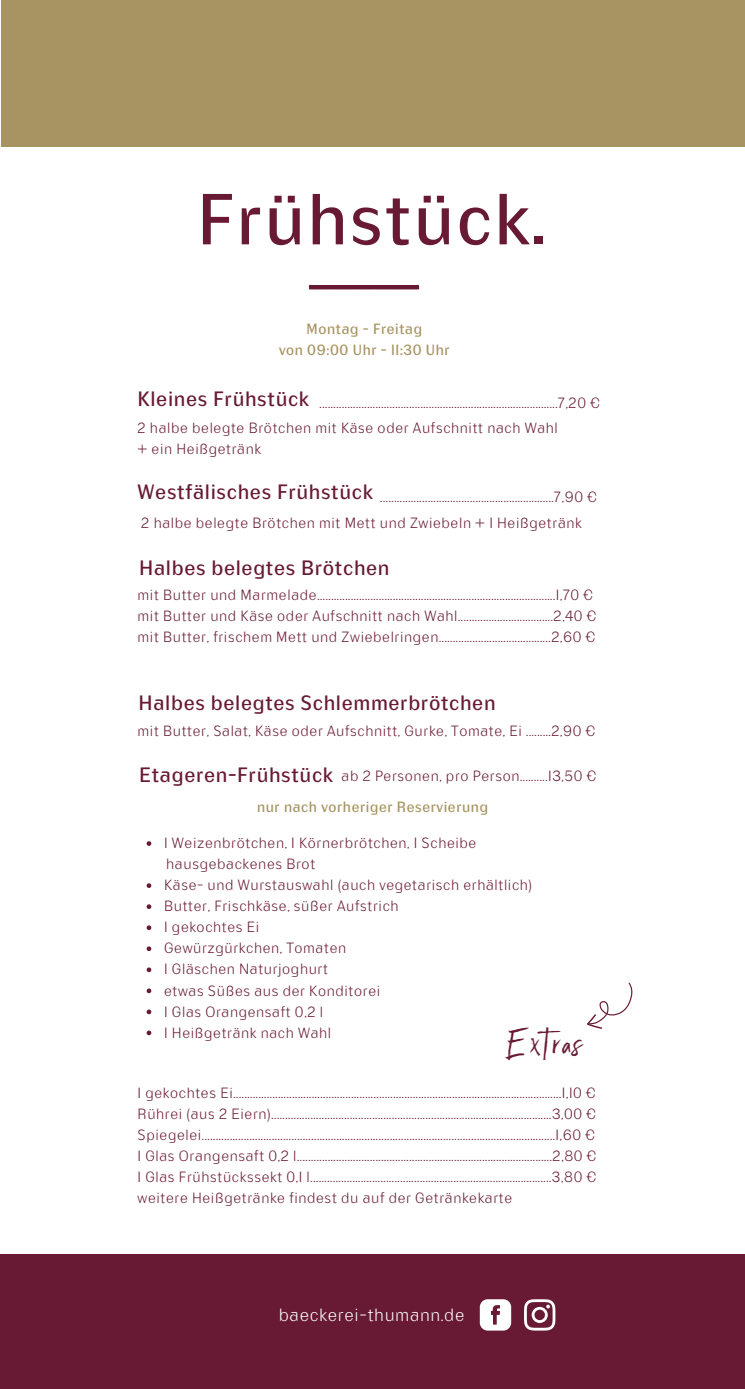
<style>
.page{position:relative;width:745px;height:1389px;background:#fff}
.page>*{position:absolute;margin:0;border:0;box-sizing:border-box;transform-origin:0 0}
.t1{font:75.6px "Query";color:#681a35}
.t2{font:46.73px "Emmeline";color:#681a35}
.t3{font:40.43px "Query";color:#681a35}
.t4{font:21.88px "Query";color:#681a35}
.t5{font:100 18.55px "Query";color:#fff}
.t6{font:100 18.2px "Query";color:#fff}
.t7{font:100 15.58px "Query";color:#681a35}
.t8{font:15.58px "Query";color:#a79462}
.s1{font-size:18.2px}
.s2{font-size:18.55px}
</style>
<div class="page">
<div style="left:1px;top:0;width:743px;height:147px;background:#a79462"></div>
<hr style="left:309px;top:285px;width:110px;height:4px;background:#681a35">
<svg style="left:146px;top:841px;width:5px;height:5px"></svg>
<svg style="left:146px;top:883px;width:5px;height:5px"></svg>
<svg style="left:146px;top:904px;width:5px;height:5px"></svg>
<svg style="left:146px;top:925px;width:5px;height:5px"></svg>
<svg style="left:146px;top:946px;width:5px;height:5px"></svg>
<svg style="left:146px;top:967px;width:5px;height:5px"></svg>
<svg style="left:146px;top:988px;width:5px;height:5px"></svg>
<svg style="left:146px;top:1009px;width:5px;height:5px"></svg>
<svg style="left:146px;top:1030px;width:5px;height:5px"></svg>
<svg style="left:587px;top:982px;width:46px;height:47px"></svg>
<div style="left:0;top:1254px;width:744px;height:135px;background:#681a35"></div>
<svg style="left:479px;top:1299px;width:77px;height:31px"></svg>
<h1 class="t1" style="left:196px;top:169px;width:351px">Frühstück.</h1>
<p class="t3" style="left:309px;top:243px;width:111px">_____</p>
<p class="t8" style="left:306px;top:318px;width:118px">Montag - Freitag</p>
<p class="t8" style="left:278px;top:339px;width:173px">von 09:00 Uhr - 11:30 Uhr</p>
<p class="t4" style="left:137px;top:384px;width:173px">Kleines Frühstück</p>
<p class="t7" style="left:137px;top:417px;width:422px">2 halbe belegte Brötchen mit Käse oder Aufschnitt nach Wahl</p>
<h3 class="t7" style="left:137px;top:438px;width:125px">+ ein Heißgetränk</h3>
<p class="t7" style="left:319px;top:393px;width:282px">.....................................................................................7,20 €</p>
<p class="t4" style="left:137px;top:477px;width:237px">Westfälisches Frühstück</p>
<p class="t7" style="left:380px;top:486px;width:219px">..............................................................7,90 €</p>
<p class="t7" style="left:141px;top:513px;width:442px">2 halbe belegte Brötchen mit Mett und Zwiebeln + 1 Heißgetränk</p>
<p class="t4" style="left:139px;top:553px;width:252px">Halbes belegtes Brötchen</p>
<p class="t7" style="left:137px;top:585px;width:457px">mit Butter und Marmelade.....................................................................................1,70 €</p>
<p class="t7" style="left:137px;top:606px;width:460px">mit Butter und Käse oder Aufschnitt nach Wahl..................................2,40 €</p>
<p class="t7" style="left:137px;top:627px;width:460px">mit Butter, frischem Mett und Zwiebelringen........................................2,60 €</p>
<p class="t4" style="left:138px;top:688px;width:359px">Halbes belegtes Schlemmerbrötchen</p>
<p class="t7" style="left:137px;top:720px;width:460px">mit Butter, Salat, Käse oder Aufschnitt, Gurke, Tomate, Ei .........2,90 €</p>
<p class="t4" style="left:139px;top:760px;width:196px">Etageren-Frühstück</p>
<p class="t7" style="left:341px;top:765px;width:257px">ab 2 Personen, pro Person..........13,50 €</p>
<p class="t8" style="left:256px;top:796px;width:233px">nur nach vorheriger Reservierung</p>
<h3 class="t7" style="left:164px;top:832px;width:314px">1 Weizenbrötchen, 1 Körnerbrötchen, 1 Scheibe</h3>
<p class="t7" style="left:166px;top:853px;width:151px">hausgebackenes Brot</p>
<p class="t7" style="left:164px;top:874px;width:370px">Käse- und Wurstauswahl (auch vegetarisch erhältlich)</p>
<h3 class="t7" style="left:164px;top:896px;width:236px">Butter, Frischkäse, süßer Aufstrich</h3>
<p class="t7" style="left:164px;top:917px;width:97px">1 gekochtes Ei</p>
<p class="t7" style="left:164px;top:938px;width:184px">Gewürzgürkchen, Tomaten</p>
<p class="t7" style="left:164px;top:959px;width:166px">1 Gläschen Naturjoghurt</p>
<h3 class="t7" style="left:164px;top:980px;width:218px">etwas Süßes aus der Konditorei</h3>
<p class="t7" style="left:164px;top:1001px;width:161px">1 Glas Orangensaft 0,2 l</p>
<h3 class="t7" style="left:164px;top:1022px;width:169px">1 Heißgetränk nach Wahl</h3>
<h2 class="t2" style="left:505px;top:1023px;width:79px">Extras</h2>
<p class="t7" style="left:137px;top:1082px;width:460px">1 gekochtes Ei.....................................................................................................................1,10 €</p>
<p class="t7" style="left:137px;top:1103px;width:460px">Rührei (aus 2 Eiern)....................................................................................................3,00 €</p>
<p class="t7" style="left:137px;top:1124px;width:459px">Spiegelei..............................................................................................................................1,60 €</p>
<p class="t7" style="left:137px;top:1146px;width:461px">1 Glas Orangensaft 0,2 l...........................................................................................2,80 €</p>
<p class="t7" style="left:137px;top:1167px;width:460px">1 Glas Frühstückssekt 0,1 l......................................................................................3,80 €</p>
<p class="t7" style="left:137px;top:1188px;width:376px">weitere Heißgetränke findest du auf der Getränkekarte</p>
<p class="t5" style="left:263px;top:1302px;width:214px">baecker i-thumann.de<span class="s1">.de</span></p>
<p class="t6" style="left:278px;top:1302px;width:188px"><span class="s2">ba</span> aeckerei-thumann<span class="s2">e</span></p>
<p class="t5" style="left:294px;top:1302px;width:162px"><span class="s1">b</span> ckerei-thumann.d</p>
<p class="t5" style="left:299px;top:1302px;width:12px">e</p>
</div>
